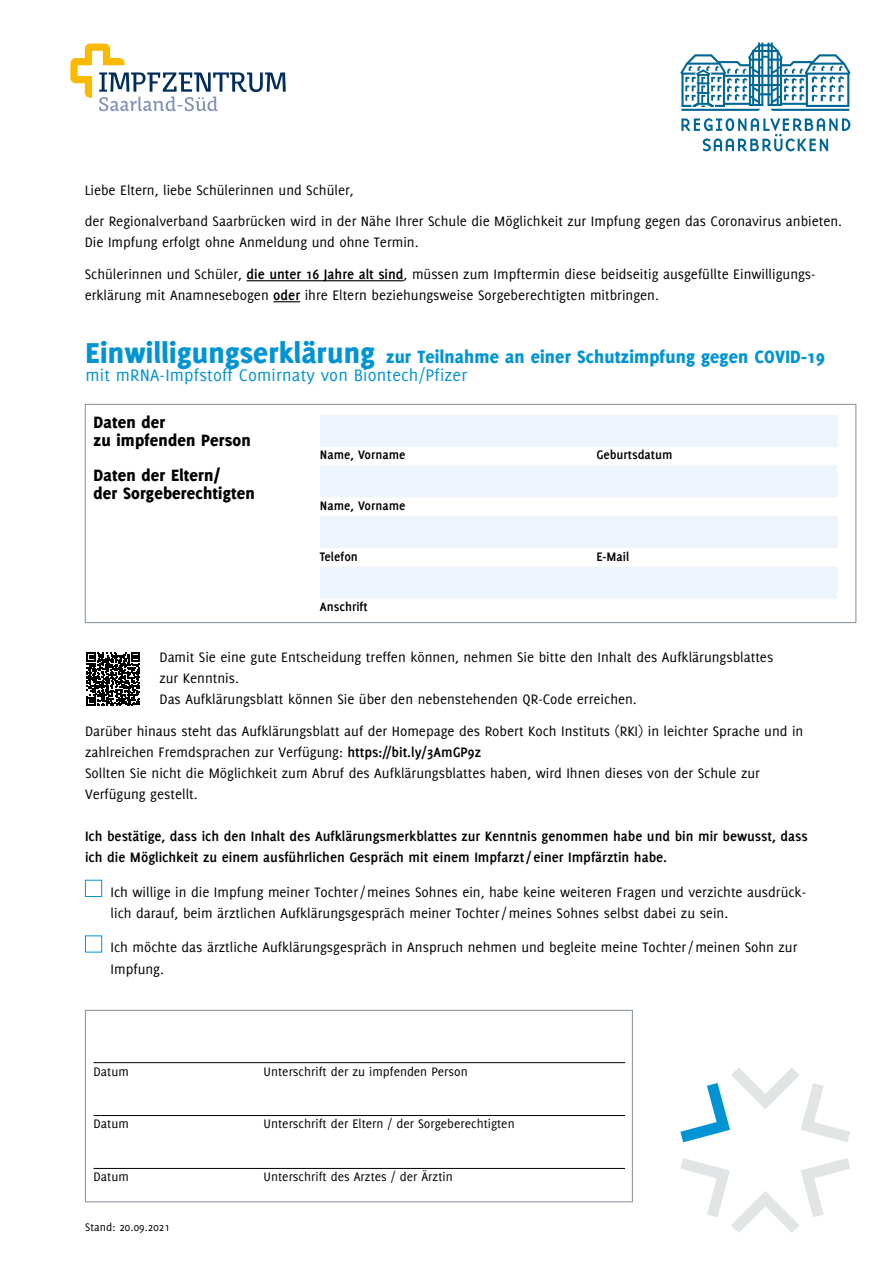
<style>
.page{position:relative;width:893px;height:1263px;background:#fff}
.page>*{position:absolute;margin:0;border:0;box-sizing:border-box;transform-origin:0 0}
.headline_18pt_blau{font:800 19.5px "Delicious";letter-spacing:.01em;color:#0094d4}
.headline_18pt_blau-2{font:18.3px "Delicious";letter-spacing:.01em;color:#0094d4}
.Fließtext_10pt{font:800 18px/18px "Delicious";letter-spacing:.01em;color:#000}
.Copy_11pt_normal{font:15px/21px "Delicious";color:#000}
.headline_18pt_blau-3{font:15px/31.5px "Delicious";color:#000}
.Copy_11pt_normal-2{font:700 15px/21px "Delicious";color:#000}
.Copy_11pt_normal-3{font:13.5px "Delicious";color:#000}
.Copy_11pt_normal-4{font:700 13.5px "Delicious";color:#000}
.Fließtext_10pt-2{font:12px "Delicious";letter-spacing:.01em;color:#000}
.s1{font-weight:700}
.s2{font-size:31.5px}
</style>
<div class="page">
<svg style="left:680px;top:43px;width:170px;height:68px"></svg>
<svg style="left:681px;top:118px;width:169px;height:33px"></svg>
<div style="left:85px;top:404px;width:771px;height:219px;border:1px solid #848f99"></div>
<svg style="left:680px;top:1068px;width:170px;height:74px"></svg>
<svg style="left:680px;top:1158px;width:170px;height:75px"></svg>
<div style="left:85px;top:1010px;width:548px;height:192px;border:1px solid #848f99"></div>
<div style="left:85px;top:880px;width:17px;height:17px;background:#fff;border:1px solid #0094d4"></div>
<div style="left:85px;top:935px;width:17px;height:17px;background:#fff;border:1px solid #0094d4"></div>
<div style="left:320px;top:415px;width:518px;height:32px;background:#eef4fc"></div>
<div style="left:320px;top:465px;width:518px;height:32px;background:#eef4fc"></div>
<div style="left:320px;top:516px;width:518px;height:32px;background:#eef4fc"></div>
<div style="left:320px;top:566px;width:518px;height:32px;background:#eef4fc"></div>
<hr style="left:94px;top:1062px;width:531px;height:1px;background:#000">
<hr style="left:94px;top:1115px;width:531px;height:1px;background:#000">
<hr style="left:94px;top:1168px;width:531px;height:1px;background:#000">
<svg style="left:87px;top:653px;width:53px;height:53px"></svg>
<svg style="left:70px;top:44px;width:216px;height:67px"></svg>
<hr style="left:247px;top:280px;width:157px;height:1px;background:#000">
<svg style="left:273px;top:301px;width:27px;height:1px"></svg>
<p class="headline_18pt_blau-3" style="left:85px;top:174px;width:759px">Liebe Eltern, liebe Schülerinnen und Schüler,<br>der Regionalverband Saarbrücken wird in der Nähe Ihrer Schule die Möglichkeit zur Impfung gegen das Coronavirus anbieten.</p>
<p class="headline_18pt_blau-3" style="left:85px;top:226px;width:733px">Die Impfung erfolgt ohne Anmeldung und ohne Termin.<br>Schülerinnen und Schüler, <span class="s1">die unter 16 Jahre alt sind</span>, müssen zum Impftermin diese beidseitig ausgefüllte Einwilligungs-</p>
<p class="headline_18pt_blau-3" style="left:85px;top:279px;width:576px">erklärung mit Anamnesebogen <span class="s1">oder</span> ihre Eltern beziehungsweise Sorgeberechtigten mitbringen.</p>
<p class="headline_18pt_blau" style="left:85px;top:345px;width:741px"><span class="s2">Einwilligungserklärung</span> zur Teilnahme an einer Schutzimpfung gegen COVID-19</p>
<p class="headline_18pt_blau-2" style="left:85px;top:365px;width:383px">mit mRNA-Impfstoff Comirnaty von Biontech/Pfizer</p>
<p class="Fließtext_10pt" style="left:94px;top:413px;width:159px">Daten der<br>zu impfenden Person</p>
<p class="Fließtext_10pt" style="left:94px;top:466px;width:163px">Daten der Eltern/<br>der Sorgeberechtigten</p>
<p class="Copy_11pt_normal-4" style="left:320px;top:447px;width:87px">Name, Vorname</p>
<p class="Copy_11pt_normal-4" style="left:596px;top:447px;width:78px">Geburtsdatum</p>
<p class="Copy_11pt_normal-4" style="left:320px;top:498px;width:87px">Name, Vorname</p>
<p class="Copy_11pt_normal-4" style="left:320px;top:548px;width:39px">Telefon</p>
<p class="Copy_11pt_normal-4" style="left:596px;top:548px;width:34px">E-Mail</p>
<p class="Copy_11pt_normal-4" style="left:320px;top:599px;width:49px">Anschrift</p>
<p class="Copy_11pt_normal" style="left:159px;top:647px;width:615px">Damit Sie eine gute Entscheidung treffen können, nehmen Sie bitte den Inhalt des Aufklärungsblattes zur Kenntnis.<br>Das Aufklärungsblatt können Sie über den nebenstehenden QR-Code erreichen.</p>
<p class="Copy_11pt_normal" style="left:85px;top:720px;width:720px">Darüber hinaus steht das Aufklärungsblatt auf der Homepage des Robert Koch Instituts (RKI) in leichter Sprache und in zahlreichen Fremdsprachen zur Verfügung: <span class="s1">https://bit.ly/3AmGP9z</span></p>
<p class="Copy_11pt_normal" style="left:85px;top:762px;width:676px">Sollten Sie nicht die Möglichkeit zum Abruf des Aufklärungsblattes haben, wird Ihnen dieses von der Schule zur<br>Verfügung gestellt.</p>
<p class="Copy_11pt_normal-2" style="left:85px;top:826px;width:724px">Ich bestätige, dass ich den Inhalt des Aufklärungsmerkblattes zur Kenntnis genommen habe und bin mir bewusst, dass ich die Möglichkeit zu einem ausführlichen Gespräch mit einem Impfarzt/ einer Impfärztin habe.</p>
<p class="Copy_11pt_normal" style="left:111px;top:881px;width:697px">Ich willige in die Impfung meiner Tochter/meines Sohnes ein, habe keine weiteren Fragen und verzichte ausdrück&shy;lich darauf, beim ärztlichen Aufklärungsgespräch meiner Tochter/meines Sohnes selbst dabei zu sein.</p>
<p class="Copy_11pt_normal" style="left:111px;top:937px;width:688px">Ich möchte das ärztliche Aufklärungsgespräch in Anspruch nehmen und begleite meine Tochter/meinen Sohn zur<br>Impfung.</p>
<p class="Copy_11pt_normal-3" style="left:94px;top:1063px;width:37px">Datum</p>
<p class="Copy_11pt_normal-3" style="left:264px;top:1063px;width:206px">Unterschrift der zu impfenden Person</p>
<p class="Copy_11pt_normal-3" style="left:94px;top:1116px;width:37px">Datum</p>
<p class="Copy_11pt_normal-3" style="left:264px;top:1116px;width:253px">Unterschrift der Eltern / der Sorgeberechtigten</p>
<p class="Copy_11pt_normal-3" style="left:94px;top:1169px;width:37px">Datum</p>
<p class="Copy_11pt_normal-3" style="left:264px;top:1169px;width:191px">Unterschrift des Arztes / der Ärztin</p>
<p class="Fließtext_10pt-2" style="left:85px;top:1220px;width:86px">Stand: 20.09.2021</p>
</div>
